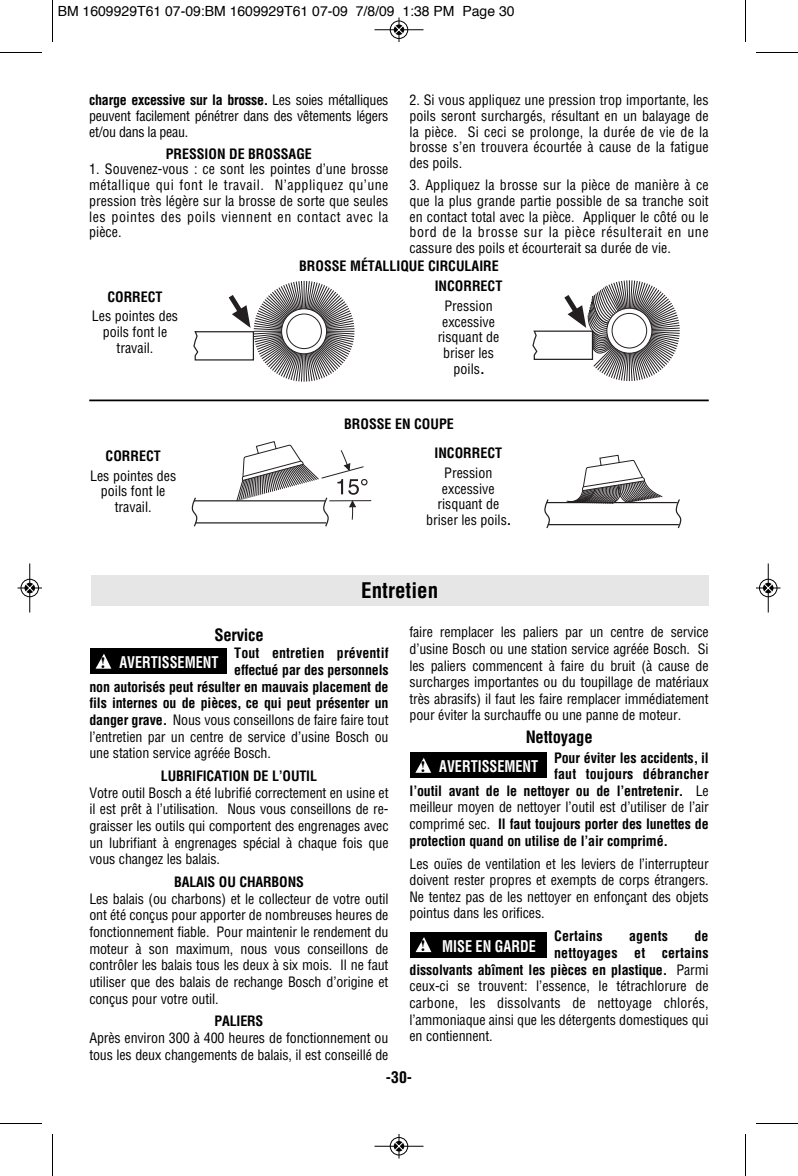
<style>
.page{position:relative;width:798px;height:1176px;background:#fff}
.page>*{position:absolute;margin:0;border:0;box-sizing:border-box;transform-origin:0 0}
.t1{font:700 condensed 21px "Helvetica";color:#000}
.t2{font:700 condensed 16.62px "Helvetica";letter-spacing:-.01em;color:#000}
.t3{font:700 condensed 15.75px "Helvetica";color:#fff;scale:.9 1}
.t4{font:700 condensed 15.75px "Helvetica";color:#000}
.t5{font:condensed 14px/15.8px "Helvetica";letter-spacing:-.01em;color:#000;text-align:justify}
.t6{font:700 condensed 14px "Helvetica";letter-spacing:-.01em;color:#000}
.t7{font:700 condensed 14px "Helvetica";letter-spacing:.01em;color:#000}
.t8{font:14px "Helvetica";color:#000}
.t9{font:condensed 14px "Helvetica";letter-spacing:.01em;color:#000}
.s1{font-weight:700}
.s2{font-family:"Times";font-stretch:normal;color:#000}
.s3{font-weight:400}
</style>
<div class="page">
<div style="left:91px;top:576px;width:618px;height:30px;background:#e6e6e6"></div>
<div style="left:410px;top:753px;width:137px;height:25px;background:#000"></div>
<svg style="left:415px;top:758px;width:16px;height:15px"></svg>
<div style="left:90px;top:648px;width:137px;height:26px;background:#000"></div>
<svg style="left:96px;top:654px;width:15px;height:15px"></svg>
<div style="left:410px;top:932px;width:137px;height:26px;background:#000"></div>
<svg style="left:416px;top:937px;width:15px;height:15px"></svg>
<svg style="left:193px;top:280px;width:162px;height:102px"></svg>
<svg style="left:532px;top:280px;width:148px;height:102px"></svg>
<hr style="left:548px;top:524px;width:131px;height:1px;background:#231f20">
<hr style="left:547px;top:502px;width:131px;height:1px;background:#231f20">
<svg style="left:676px;top:499px;width:6px;height:30px"></svg>
<svg style="left:544px;top:499px;width:7px;height:30px"></svg>
<svg style="left:566px;top:455px;width:97px;height:49px"></svg>
<hr style="left:329px;top:500px;width:42px;height:1px;background:#231f20">
<hr style="left:195px;top:522px;width:131px;height:2px;background:#231f20">
<hr style="left:194px;top:500px;width:131px;height:1px;background:#231f20">
<svg style="left:192px;top:497px;width:6px;height:30px"></svg>
<svg style="left:236px;top:441px;width:132px;height:86px"></svg>
<hr style="left:89px;top:400px;width:620px;height:1px;background:#000">
<hr style="left:52px;top:0;width:1px;height:42px;background:#000">
<hr style="left:0;top:52px;width:42px;height:1px;background:#000">
<hr style="left:745px;top:0;width:1px;height:42px;background:#000">
<hr style="left:756px;top:52px;width:42px;height:1px;background:#000">
<hr style="left:52px;top:1134px;width:1px;height:42px;background:#000">
<hr style="left:0;top:1123px;width:42px;height:1px;background:#000">
<hr style="left:745px;top:1134px;width:1px;height:42px;background:#000">
<hr style="left:756px;top:1123px;width:42px;height:1px;background:#000">
<div style="left:390px;top:20px;width:18px;height:19px;border:1px solid #fff;border-radius:50%"></div>
<hr style="left:374px;top:29px;width:50px;height:1px;background:#000">
<div style="left:390px;top:21px;width:18px;height:18px;border:1px solid #000;border-radius:50%"></div>
<svg style="left:395px;top:18px;width:8px;height:24px"></svg>
<div style="left:390px;top:1137px;width:18px;height:19px;border:1px solid #fff;border-radius:50%"></div>
<hr style="left:374px;top:1146px;width:50px;height:1px;background:#000">
<div style="left:390px;top:1137px;width:18px;height:18px;border:1px solid #000;border-radius:50%"></div>
<svg style="left:395px;top:1134px;width:8px;height:24px"></svg>
<div style="left:20px;top:579px;width:19px;height:18px;border:1px solid #fff;border-radius:50%"></div>
<hr style="left:29px;top:564px;width:1px;height:48px;background:#000">
<div style="left:21px;top:579px;width:18px;height:18px;border:1px solid #000;border-radius:50%"></div>
<svg style="left:18px;top:584px;width:24px;height:8px"></svg>
<div style="left:759px;top:579px;width:19px;height:18px;border:1px solid #fff;border-radius:50%"></div>
<hr style="left:768px;top:564px;width:1px;height:48px;background:#000">
<div style="left:759px;top:579px;width:18px;height:18px;border:1px solid #000;border-radius:50%"></div>
<svg style="left:756px;top:584px;width:24px;height:8px"></svg>
<p class="t8" style="left:58px;top:5px;width:458px">BM 1609929T61 07-09:BM 1609929T61 07-09 7/8/09 1:38 PM Page 30</p>
<p class="t5" style="left:89px;top:92px;width:301px"><span class="s1">charge excessive sur la brosse.</span> Les soies métalliques peuvent facilement pénétrer dans des vêtements légers et/ou dans la peau.</p>
<p class="t6" style="left:166px;top:146px;width:148px">PRESSION DE BROSSAGE</p>
<p class="t5" style="left:89px;top:162px;width:301px">1. Souvenez-vous : ce sont les pointes d’une brosse métallique qui font le travail. N’appliquez qu’une pression très légère sur la brosse de sorte que seules les pointes des poils viennent en contact avec la pièce.</p>
<p class="t5" style="left:410px;top:92px;width:301px">2. Si vous appliquez une pression trop importante, les poils seront surchargés, résultant en un balayage de la pièce. Si ceci se prolonge, la durée de vie de la brosse s’en trouvera écourtée à cause de la fatigue des poils.</p>
<p class="t5" style="left:410px;top:177px;width:301px">3. Appliquez la brosse sur la pièce de manière à ce que la plus grande partie possible de sa tranche soit en contact total avec la pièce. Appliquer le côté ou le bord de la brosse sur la pièce résulterait en une cassure des poils et écourterait sa durée de vie.</p>
<p class="t6" style="left:107px;top:289px;width:57px">CORRECT</p>
<p class="t5" style="left:92px;top:309px;width:88px;text-align:center">Les pointes des poils font le travail.</p>
<p class="t6" style="left:106px;top:448px;width:57px">CORRECT</p>
<p class="t5" style="left:90px;top:468px;width:88px;text-align:center">Les pointes des poils font le travail.</p>
<p class="t6" style="left:299px;top:258px;width:201px">BROSSE MÉTALLIQUE CIRCULAIRE</p>
<p class="t6" style="left:435px;top:278px;width:69px">INCORRECT</p>
<p class="t5" style="left:438px;top:298px;width:63px;text-align:center">Pression excessive risquant de briser les poils<span class="s1">.</span></p>
<p class="t6" style="left:344px;top:416px;width:111px">BROSSE EN COUPE</p>
<p class="t6" style="left:434px;top:445px;width:69px">INCORRECT</p>
<p class="t5" style="left:426px;top:465px;width:87px;text-align:center">Pression excessive risquant de briser les poils<span class="s1">.</span></p>
<h1 class="t1" style="left:361px;top:579px;width:78px">Entretien</h1>
<p class="t2" style="left:214px;top:625px;width:51px">Service</p>
<p class="t7" style="left:234px;top:645px;width:156px">Tout entretien préventif</p>
<p class="t6" style="left:234px;top:662px;width:156px">effectué par des personnels</p>
<p class="t6" style="left:89px;top:679px;width:301px">non autorisés peut résulter en mauvais placement de</p>
<p class="t6" style="left:89px;top:695px;width:301px">fils internes ou de pièces, ce qui peut présenter un</p>
<p class="t5" style="left:89px;top:712px;width:301px"><span class="s1">danger grave.</span> Nous vous conseillons de faire faire tout</p>
<p class="t5" style="left:89px;top:729px;width:301px">l’entretien par un centre de service d’usine Bosch ou</p>
<p class="t5" style="left:89px;top:746px;width:183px">une station service agréée Bosch.</p>
<p class="t6" style="left:161px;top:768px;width:158px">LUBRIFICATION DE L’OUTIL</p>
<p class="t5" style="left:89px;top:785px;width:301px;line-height:16.6px">Votre outil Bosch a été lubrifié correctement en usine et il est prêt à l’utilisation. Nous vous conseillons de re&shy;graisser les outils qui comportent des engrenages avec un lubrifiant à engrenages spécial à chaque fois que vous changez les balais.</p>
<p class="t6" style="left:174px;top:874px;width:131px">BALAIS OU CHARBONS</p>
<p class="t5" style="left:89px;top:891px;width:301px;line-height:16.6px">Les balais (ou charbons) et le collecteur de votre outil ont été conçus pour apporter de nombreuses heures de fonctionnement fiable. Pour maintenir le rendement du moteur à son maximum, nous vous conseillons de contrôler les balais tous les deux à six mois. Il ne faut utiliser que des balais de rechange Bosch d’origine et conçus pour votre outil.</p>
<p class="t6" style="left:214px;top:1013px;width:50px">PALIERS</p>
<p class="t5" style="left:89px;top:1030px;width:301px;line-height:16.6px">Après environ 300 à 400 heures de fonctionnement ou tous les deux changements de balais, il est conseillé de</p>
<p class="t3" style="left:101px;top:654px;width:133px"><span class="s2">!</span> AVERTISSEMENT</p>
<p class="t5" style="left:410px;top:624px;width:301px;line-height:16.6px">faire remplacer les paliers par un centre de service d’usine Bosch ou une station service agréée Bosch. Si les paliers commencent à faire du bruit (à cause de surcharges importantes ou du toupillage de matériaux très abrasifs) il faut les faire remplacer immédiatement pour éviter la surchauffe ou une panne de moteur.</p>
<p class="t2" style="left:526px;top:728px;width:69px">Nettoyage</p>
<p class="t6" style="left:554px;top:750px;width:156px">Pour éviter les accidents, il</p>
<p class="t7" style="left:554px;top:766px;width:156px">faut toujours débrancher</p>
<p class="t6" style="left:410px;top:783px;width:301px">l’outil avant de le nettoyer ou de l’entretenir. <span class="s3">Le</span></p>
<p class="t5" style="left:410px;top:800px;width:301px">meilleur moyen de nettoyer l’outil est d’utiliser de l’air</p>
<p class="t6" style="left:410px;top:816px;width:301px"><span class="s3">comprimé sec.</span> Il faut toujours porter des lunettes de</p>
<p class="t6" style="left:410px;top:833px;width:260px">protection quand on utilise de l’air comprimé.</p>
<p class="t5" style="left:410px;top:855px;width:301px;line-height:16.6px">Les ouïes de ventilation et les leviers de l’interrupteur doivent rester propres et exempts de corps étrangers.<br>Ne tentez pas de les nettoyer en enfonçant des objets pointus dans les orifices.</p>
<p class="t7" style="left:554px;top:928px;width:50px">Certains</p>
<p class="t6" style="left:629px;top:928px;width:40px">agents</p>
<p class="t6" style="left:695px;top:928px;width:16px">de</p>
<p class="t7" style="left:554px;top:945px;width:156px">nettoyages et certains</p>
<p class="t6" style="left:409px;top:962px;width:301px">dissolvants abîment les pièces en plastique. <span class="s3">Parmi</span></p>
<p class="t5" style="left:409px;top:979px;width:301px">ceux-ci se trouvent: l’essence, le tétrachlorure de</p>
<p class="t9" style="left:409px;top:995px;width:301px">carbone, les dissolvants de nettoyage chlorés,</p>
<p class="t5" style="left:409px;top:1012px;width:301px">l’ammoniaque ainsi que les détergents domestiques qui</p>
<p class="t5" style="left:409px;top:1028px;width:85px">en contiennent.</p>
<p class="t3" style="left:420px;top:758px;width:133px"><span class="s2">!</span> AVERTISSEMENT</p>
<p class="t3" style="left:421px;top:937px;width:130px"><span class="s2">!</span> MISE EN GARDE</p>
<p class="t4" style="left:386px;top:1068px;width:28px">-30-</p>
</div>
